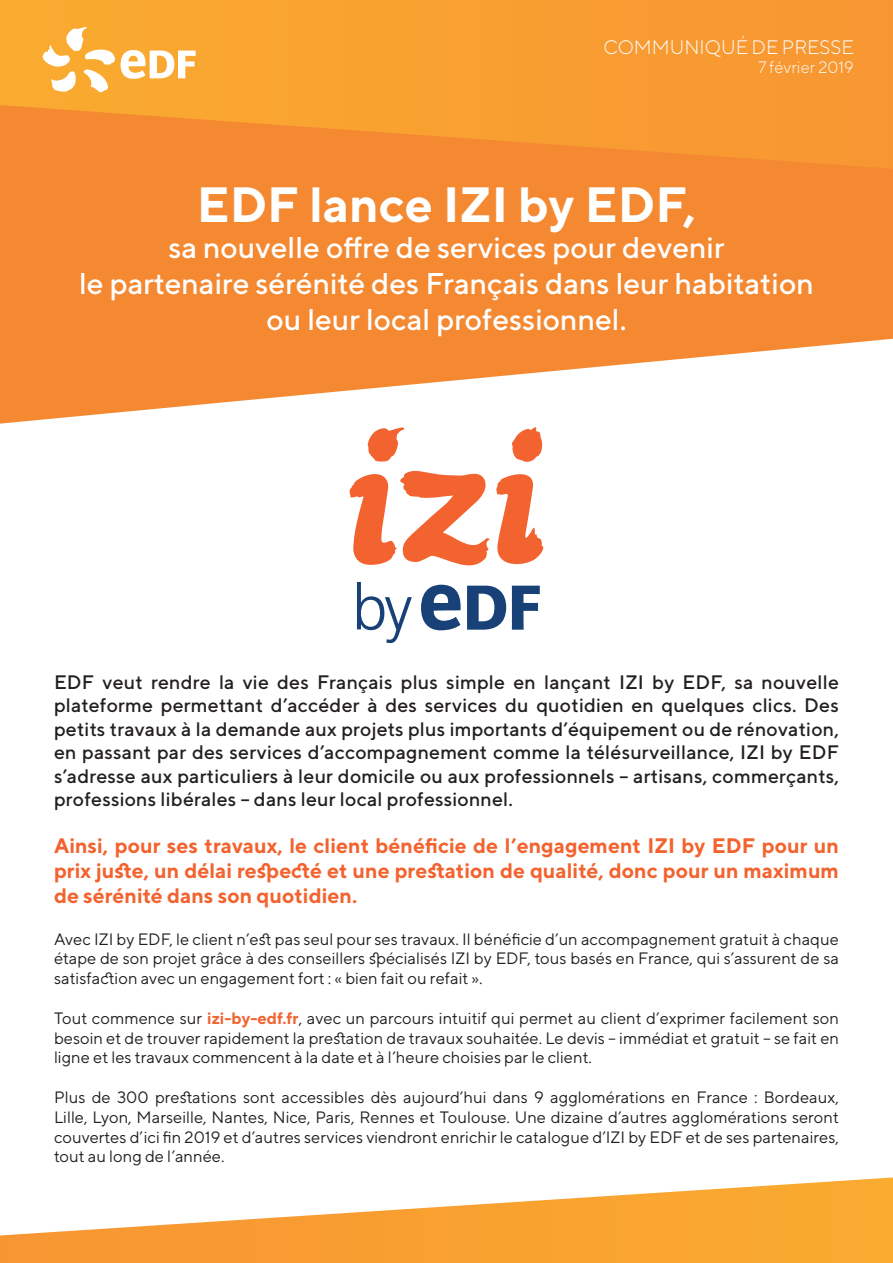
<style>
.page{position:relative;width:893px;height:1263px;background:#fff}
.page>*{position:absolute;margin:0;border:0;box-sizing:border-box;transform-origin:0 0}
.t1{font:700 49.5px "TT Norms";color:#fff}
.t2{font:500 30px/36px "TT Norms";color:#fff;text-align:center}
.t3{font:700 21px/25.2px "TT Norms";color:#f2632f;text-align:justify}
.t4{font:500 19.5px/23.4px "TT Norms";letter-spacing:.01em;color:#231f20;text-align:justify}
.t5{font:300 19.5px "TT Norms";color:#fff}
.t6{font:16.5px/19.8px "TT Norms";color:#231f20;text-align:justify}
.t7{font:300 16.5px "TT Norms";color:#fff}
.s1{font-weight:700;color:#f2632f}
</style>
<div class="page">
<svg style="left:0;top:169px;width:893px;height:255px;fill:#f58932"></svg>
<img style="left:0;top:0;width:893px;height:169px">
<svg style="left:43px;top:27px;width:72px;height:65px"></svg>
<svg style="left:121px;top:50px;width:75px;height:29px"></svg>
<svg style="left:357px;top:582px;width:183px;height:61px"></svg>
<svg style="left:349px;top:427px;width:195px;height:139px"></svg>
<img style="left:0;top:1177px;width:893px;height:86px">
<p class="t5" style="left:603px;top:35px;width:252px">COMMUNIQUÉ DE PRESSE</p>
<p class="t7" style="left:758px;top:57px;width:97px">7 février 2019</p>
<h1 class="t1" style="left:197px;top:173px;width:501px">EDF lance IZI by EDF,</h1>
<h2 class="t2" style="left:79px;top:229px;width:736px">sa nouvelle offre de services pour devenir<br>le partenaire sérénité des Français dans leur habitation ou leur local professionnel.</h2>
<p class="t4" style="left:54px;top:670px;width:786px">EDF veut rendre la vie des Français plus simple en lançant IZI by EDF, sa nouvelle plateforme permettant d’accéder à des services du quotidien en quelques clics. Des petits travaux à la demande aux projets plus importants d’équipement ou de rénovation, en passant par des services d’accompagnement comme la télésurveillance, IZI by EDF s’adresse aux particuliers à leur domicile ou aux professionnels – artisans, commerçants, professions libérales – dans leur local professionnel.</p>
<p class="t3" style="left:54px;top:832px;width:786px">Ainsi, pour ses travaux, le client bénéficie de l’engagement IZI by EDF pour un prix juste, un délai respecté et une prestation de qualité, donc pour un maximum de sérénité dans son quotidien.</p>
<p class="t6" style="left:54px;top:928px;width:786px">Avec IZI by EDF, le client n’est pas seul pour ses travaux. Il bénéficie d’un accompagnement gratuit à chaque étape de son projet grâce à des conseillers spécialisés IZI by EDF, tous basés en France, qui s’assurent de sa satisfaction avec un engagement fort : « bien fait ou refait ».</p>
<p class="t6" style="left:54px;top:1008px;width:787px">Tout commence sur <span class="s1">izi-by-edf.fr</span>, avec un parcours intuitif qui permet au client d’exprimer facilement son besoin et de trouver rapidement la prestation de travaux souhaitée. Le devis – immédiat et gratuit – se fait en ligne et les travaux commencent à la date et à l’heure choisies par le client.</p>
<p class="t6" style="left:54px;top:1087px;width:786px">Plus de 300 prestations sont accessibles dès aujourd’hui dans 9 agglomérations en France : Bordeaux, Lille, Lyon, Marseille, Nantes, Nice, Paris, Rennes et Toulouse. Une dizaine d’autres agglomérations seront couvertes d’ici fin 2019 et d’autres services viendront enrichir le catalogue d’IZI by EDF et de ses partenaires, tout au long de l’année.</p>
</div>
